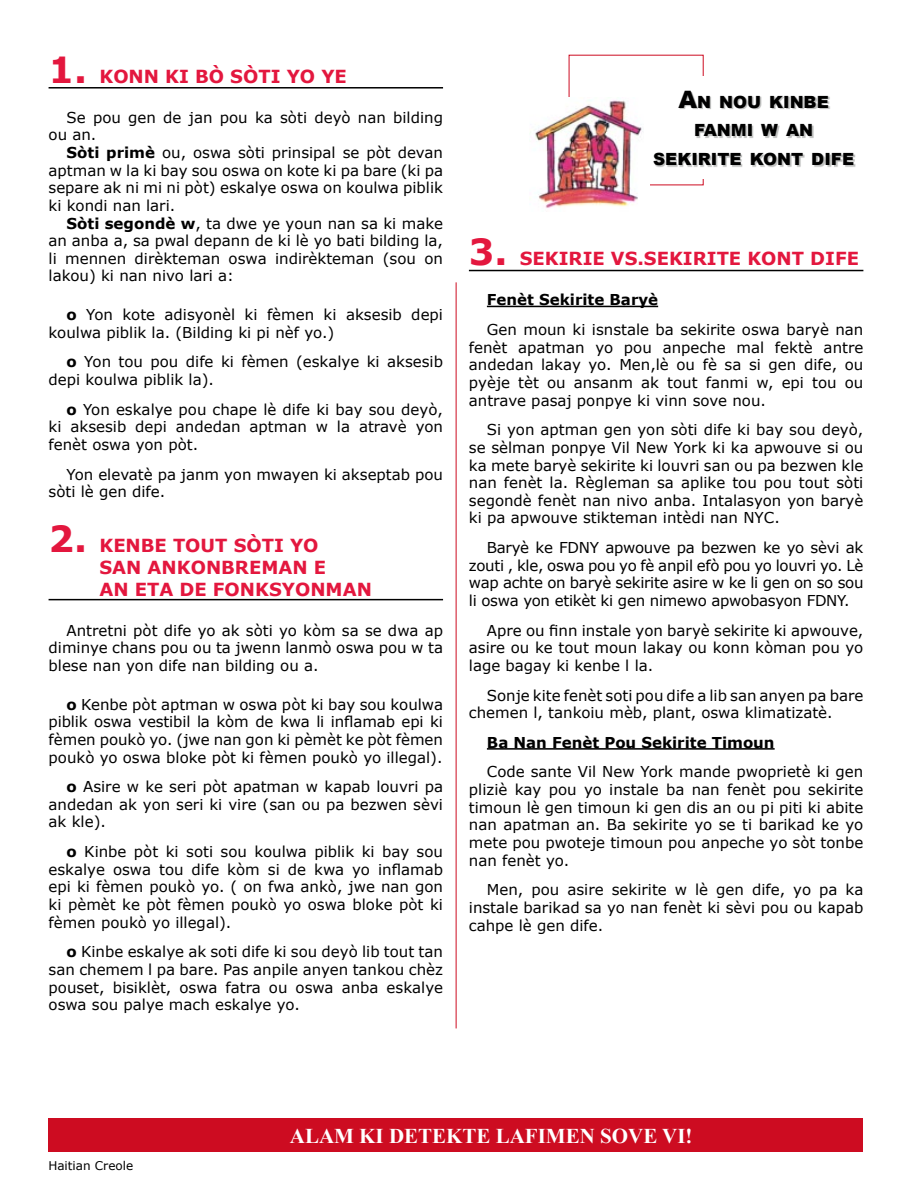
<style>
.page{position:relative;width:918px;height:1188px;background:#fff}
.page>*{position:absolute;margin:0;border:0;box-sizing:border-box;transform-origin:0 0}
.t1{font:700 21px "Times New Roman";color:#fff}
.t2{font:700 18px/21.6px "Verdana";color:#e3173e}
.t3{font:900 16.8px/28.5px "Arial";color:#000;text-align:center}
.t4{font:15px/17.7px "Verdana";color:#000;text-align:justify}
.t5{font:700 15px "Verdana";color:#000}
.t6{font:12px "Verdana";color:#000}
.s1{font-size:36px}
.s2{font-weight:700}
.s3{font-size:24px}
</style>
<div class="page">
<img style="left:535px;top:100px;width:108px;height:108px">
<div style="left:48px;top:1119px;width:815px;height:33px;background:#cd0c21"></div>
<hr style="left:456px;top:282px;width:1px;height:746px;background:#cd0c21">
<hr style="left:49px;top:87px;width:394px;height:2px;background:#000">
<hr style="left:49px;top:599px;width:394px;height:1px;background:#000">
<hr style="left:469px;top:270px;width:394px;height:1px;background:#000">
<hr style="left:487px;top:306px;width:171px;height:1px;background:#000">
<hr style="left:487px;top:748px;width:288px;height:2px;background:#000">
<svg style="left:655px;top:92px;width:201px;height:75px"></svg>
<p class="t2" style="left:49px;top:65px;width:300px"><span class="s1">1.</span> KONN KI BÒ SÒTI YO YE</p>
<p class="t4" style="left:49px;top:108px;width:396px;text-indent:18px">Se pou gen de jan pou ka sòti deyò nan bilding ou an.</p>
<p class="t4" style="left:49px;top:143px;width:396px;text-indent:18px"><span class="s2">SÒTI PRIMÈ</span> ou, oswa sòti prinsipal se pòt devan aptman w la ki bay sou oswa on kote ki pa bare (ki pa separe ak ni mi ni pòt) eskalye oswa on koulwa piblik ki kondi nan lari.</p>
<p class="t4" style="left:49px;top:214px;width:396px;text-indent:18px"><span class="s2">SÒTI SEGONDÈ W</span>, ta dwe ye youn nan sa ki make an anba a, sa pwal depann de ki lè yo bati bilding la, li mennen dirèkteman oswa indirèkteman (sou on lakou) ki nan nivo lari a:</p>
<p class="t4" style="left:49px;top:305px;width:396px;text-indent:18px"><span class="s2">O</span> Yon kote adisyonèl ki fèmen ki aksesib depi koulwa piblik la. (Bilding ki pi nèf yo.)</p>
<p class="t4" style="left:49px;top:353px;width:396px;text-indent:18px"><span class="s2">O</span> Yon tou pou dife ki fèmen (eskalye ki aksesib depi koulwa piblik la).</p>
<p class="t4" style="left:49px;top:400px;width:396px;text-indent:18px"><span class="s2">O</span> Yon eskalye pou chape lè dife ki bay sou deyò, ki aksesib depi andedan aptman w la atravè yon fenèt oswa yon pòt.</p>
<p class="t4" style="left:49px;top:465px;width:396px;text-indent:18px">Yon elevatè pa janm yon mwayen ki akseptab pou sòti lè gen dife.</p>
<p class="t2" style="left:99px;top:534px;width:274px;text-indent:-51px"><span class="s1">2.</span> KENBE TOUT SÒTI YO<br>SAN ANKONBREMAN E<br>AN ETA DE FONKSYONMAN</p>
<p class="t4" style="left:49px;top:621px;width:396px;text-indent:18px">Antretni pòt dife yo ak sòti yo kòm sa se dwa ap diminye chans pou ou ta jwenn lanmò oswa pou w ta blese nan yon dife nan bilding ou a.</p>
<p class="t4" style="left:49px;top:695px;width:396px;text-indent:18px"><span class="s2">O</span> Kenbe pòt aptman w oswa pòt ki bay sou koulwa piblik oswa vestibil la kòm de kwa li inflamab epi ki fèmen poukò yo. (jwe nan gon ki pèmèt ke pòt fèmen poukò yo oswa bloke pòt ki fèmen poukò yo illegal).</p>
<p class="t4" style="left:49px;top:777px;width:396px;text-indent:18px"><span class="s2">O</span> Asire w ke seri pòt apatman w kapab louvri pa andedan ak yon seri ki vire (san ou pa bezwen sèvi ak kle).</p>
<p class="t4" style="left:49px;top:842px;width:396px;text-indent:18px"><span class="s2">O</span> Kinbe pòt ki soti sou koulwa piblik ki bay sou eskalye oswa tou dife kòm si de kwa yo inflamab epi ki fèmen poukò yo. ( on fwa ankò, jwe nan gon ki pèmèt ke pòt fèmen poukò yo oswa bloke pòt ki fèmen poukò yo illegal).</p>
<p class="t4" style="left:49px;top:943px;width:396px;text-indent:18px"><span class="s2">O</span> Kinbe eskalye ak soti dife ki sou deyò lib tout tan san chemem l pa bare. Pas anpile anyen tankou chèz pouset, bisiklèt, oswa fatra ou oswa anba eskalye oswa sou palye mach eskalye yo.</p>
<p class="t3" style="left:653px;top:87px;width:203px"><span class="s3">A</span>N NOU KINBE<br>FANMI W AN<br>SEKIRITE KONT DIFE</p>
<p class="t2" style="left:469px;top:247px;width:392px"><span class="s1">3.</span> SEKIRIE VS.SEKIRITE KONT DIFE</p>
<p class="t5" style="left:487px;top:290px;width:173px">FENÈT SEKIRITE BARYÈ</p>
<p class="t4" style="left:469px;top:320px;width:396px;text-indent:18px">Gen moun ki isnstale ba sekirite oswa baryè nan fenèt apatman yo pou anpeche mal fektè antre andedan lakay yo. Men,lè ou fè sa si gen dife, ou pyèje tèt ou ansanm ak tout fanmi w, epi tou ou antrave pasaj ponpye ki vinn sove nou.</p>
<p class="t4" style="left:469px;top:420px;width:396px;text-indent:18px">Si yon aptman gen yon sòti dife ki bay sou deyò, se sèlman ponpye Vil New York ki ka apwouve si ou ka mete baryè sekirite ki louvri san ou pa bezwen kle nan fenèt la. Règleman sa aplike tou pou tout sòti segondè fenèt nan nivo anba. Intalasyon yon baryè ki pa apwouve stikteman intèdi nan NYC.</p>
<p class="t4" style="left:469px;top:538px;width:396px;text-indent:18px">Baryè ke FDNY apwouve pa bezwen ke yo sèvi ak zouti , kle, oswa pou yo fè anpil efò pou yo louvri yo. Lè wap achte on baryè sekirite asire w ke li gen on so sou li oswa yon etikèt ki gen nimewo apwobasyon FDNY.</p>
<p class="t4" style="left:469px;top:621px;width:396px;text-indent:18px">Apre ou finn instale yon baryè sekirite ki apwouve, asire ou ke tout moun lakay ou konn kòman pou yo lage bagay ki kenbe l la.</p>
<p class="t4" style="left:469px;top:686px;width:396px;text-indent:18px">Sonje kite fenèt soti pou dife a lib san anyen pa bare chemen l, tankoiu mèb, plant, oswa klimatizatè.</p>
<p class="t5" style="left:487px;top:733px;width:289px">BA NAN FENÈT POU SEKIRITE TIMOUN</p>
<p class="t4" style="left:469px;top:763px;width:396px;text-indent:18px">Code sante Vil New York mande pwoprietè ki gen pliziè kay pou yo instale ba nan fenèt pou sekirite timoun lè gen timoun ki gen dis an ou pi piti ki abite nan apatman an. Ba sekirite yo se ti barikad ke yo mete pou pwoteje timoun pou anpeche yo sòt tonbe nan fenèt yo.</p>
<p class="t4" style="left:469px;top:881px;width:396px;text-indent:18px">Men, pou asire sekirite w lè gen dife, yo pa ka instale barikad sa yo nan fenèt ki sèvi pou ou kapab cahpe lè gen dife.</p>
<p class="t6" style="left:48px;top:1158px;width:86px">Haitian Creole</p>
<h1 class="t1" style="left:290px;top:1121px;width:404px">ALAM KI DETEKTE LAFIMEN SOVE VI!</h1>
</div>
